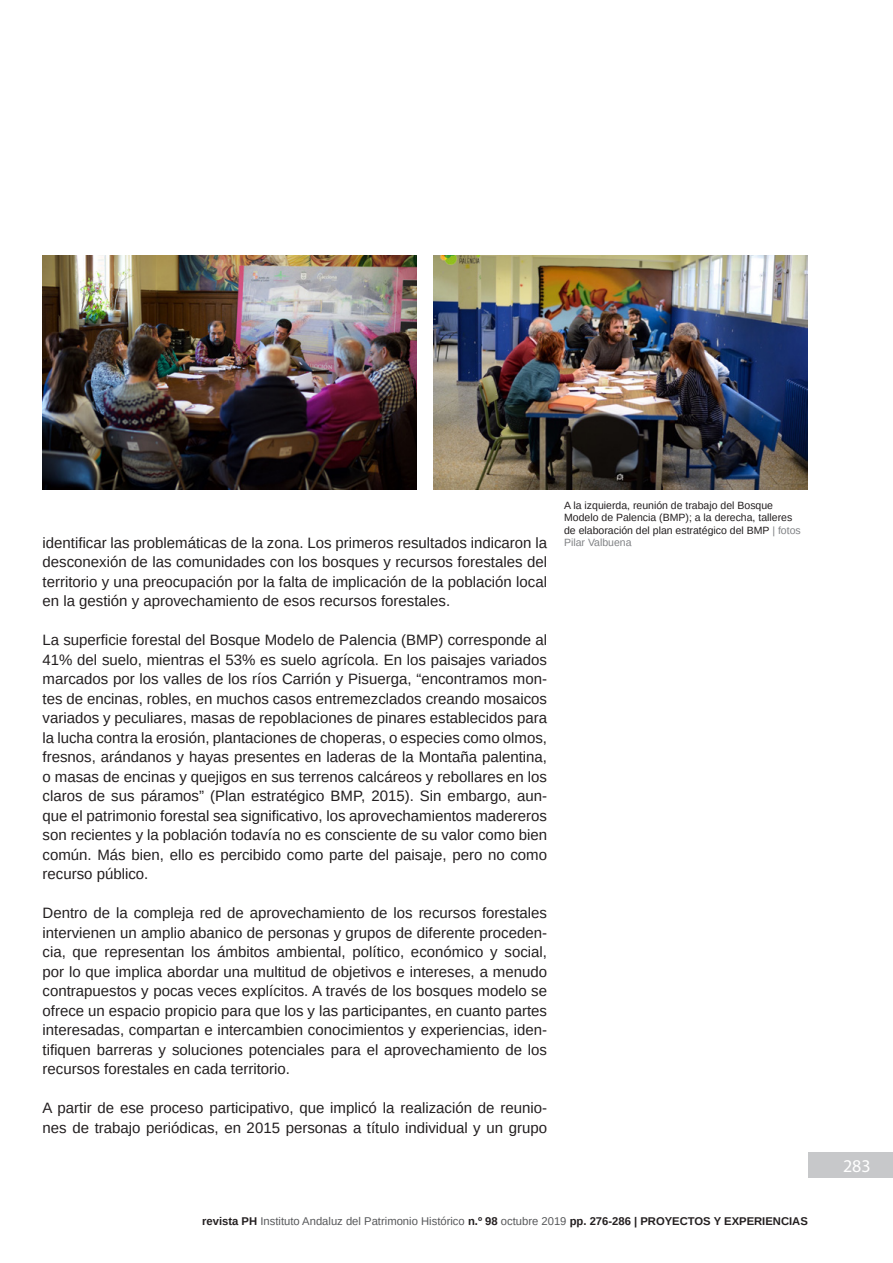
<style>
.page{position:relative;width:893px;height:1263px;background:#fff}
.page>*{position:absolute;margin:0;border:0;box-sizing:border-box;transform-origin:0 0}
.t1{font:18px "Myriad Pro";color:#fff}
.t2{font:15px/19.5px "Arimo";color:#231f20;text-align:justify}
.t3{font:11.25px "Arimo";color:#57585a}
.Pie_de_Foto{font:10.5px/12.6px "Arimo";color:#231f20}
.s1{color:#808285}
.s2{font-weight:700;color:#231f20}
</style>
<div class="page">
<div style="left:808px;top:1152px;width:85px;height:26px;background:#c7c8ca"></div>
<img style="left:43px;top:255px;width:374px;height:234px">
<img style="left:434px;top:255px;width:374px;height:234px">
<p class="t2" style="left:43px;top:533px;width:506px">identificar las problemáticas de la zona. Los primeros resultados indicaron la desconexión de las comunidades con los bosques y recursos forestales del territorio y una preocupación por la falta de implicación de la población local en la gestión y aprovechamiento de esos recursos forestales.</p>
<p class="t2" style="left:43px;top:630px;width:506px">La superficie forestal del Bosque Modelo de Palencia (BMP) corresponde al 41% del suelo, mientras el 53% es suelo agrícola. En los paisajes variados marcados por los valles de los ríos Carrión y Pisuerga, “encontramos mon&shy;tes de encinas, robles, en muchos casos entremezclados creando mosaicos variados y peculiares, masas de repoblaciones de pinares establecidos para la lucha contra la erosión, plantaciones de choperas, o especies como olmos, fresnos, arándanos y hayas presentes en laderas de la Montaña palentina, o masas de encinas y quejigos en sus terrenos calcáreos y rebollares en los claros de sus páramos” (Plan estratégico BMP, 2015). Sin embargo, aun&shy;que el patrimonio forestal sea significativo, los aprovechamientos madereros son recientes y la población todavía no es consciente de su valor como bien común. Más bien, ello es percibido como parte del paisaje, pero no como recurso público.</p>
<p class="t2" style="left:43px;top:903px;width:506px">Dentro de la compleja red de aprovechamiento de los recursos forestales intervienen un amplio abanico de personas y grupos de diferente proceden&shy;cia, que representan los ámbitos ambiental, político, económico y social, por lo que implica abordar una multitud de objetivos e intereses, a menudo contrapuestos y pocas veces explícitos. A través de los bosques modelo se ofrece un espacio propicio para que los y las participantes, en cuanto partes interesadas, compartan e intercambien conocimientos y experiencias, iden&shy;tifiquen barreras y soluciones potenciales para el aprovechamiento de los recursos forestales en cada territorio.</p>
<p class="t2" style="left:43px;top:1098px;width:506px">A partir de ese proceso participativo, que implicó la realización de reunio&shy;nes de trabajo periódicas, en 2015 personas a título individual y un grupo</p>
<p class="Pie_de_Foto" style="left:564px;top:499px;width:238px">A la izquierda, reunión de trabajo del Bosque Modelo de Palencia (BMP); a la derecha, talleres de elaboración del plan estratégico del BMP <span class="s1">| fotos Pilar Valbuena</span></p>
<p class="t3" style="left:202px;top:1213px;width:607px"><span class="s2">revista PH</span> Instituto Andaluz del Patrimonio Histórico <span class="s2">n.º 98</span> octubre 2019 <span class="s2">pp. 276-286 | PROYECTOS Y EXPERIENCIAS</span></p>
<p class="t1" style="left:843px;top:1155px;width:29px">283</p>
</div>
